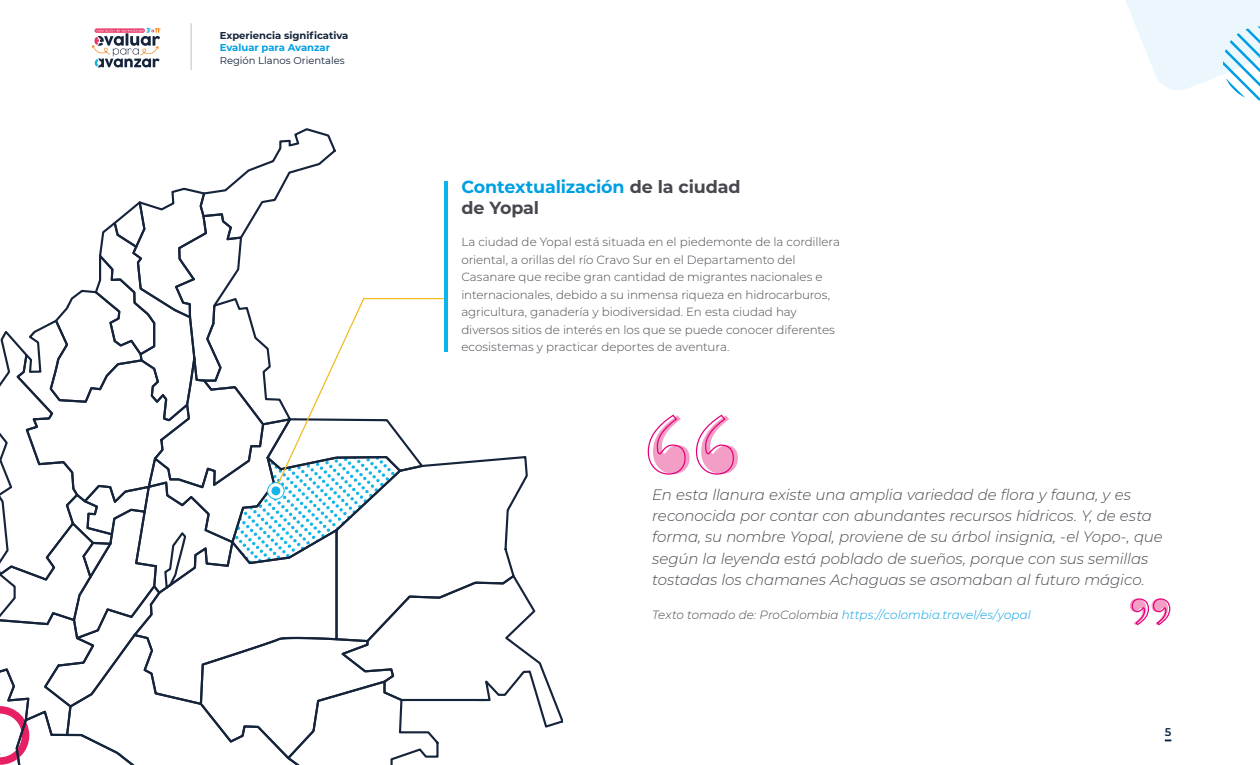
<style>
.page{position:relative;width:1260px;height:765px;background:#fff}
.page>*{position:absolute;margin:0;border:0;box-sizing:border-box;transform-origin:0 0}
.t1{font:700 17.5px/21.2px "Montserrat";letter-spacing:-.01em;color:#009fe3}
.t2{font:italic 300 15px/21.2px "Montserrat";letter-spacing:-.01em;color:#48474f}
.T1{font:300 11.88px/17.5px "Montserrat";letter-spacing:-.005em;color:#48474f}
.t3{font:italic 300 11.88px "Montserrat";letter-spacing:.005em;color:#009fe3}
.t4{font:600 11.25px "Montserrat";color:#06223d}
.t5{font:700 10px "Montserrat";color:#15233b}
.t6{font:10px "Montserrat";color:#15233b}
.t7{font:700 10px "Montserrat";color:#009fe3}
.s1{color:#48474f}
</style>
<div class="page">
<hr style="left:191px;top:23px;width:1px;height:47px;background:#ccc">
<svg style="left:92px;top:28px;width:69px;height:39px"></svg>
<svg style="left:1125px;top:0;width:135px;height:101px"></svg>
<svg style="left:0;top:128px;width:563px;height:637px"></svg>
<svg style="left:647px;top:414px;width:91px;height:61px"></svg>
<svg style="left:1130px;top:598px;width:41px;height:28px"></svg>
<p class="t5" style="left:220px;top:28px;width:130px">Experiencia significativa</p>
<p class="t7" style="left:220px;top:41px;width:112px">Evaluar para Avanzar</p>
<p class="t6" style="left:220px;top:54px;width:126px">Región Llanos Orientales</p>
<h1 class="t1" style="left:461px;top:175px;width:281px">Contextualización <span class="s1">de la ciudad de Yopal</span></h1>
<p class="T1" style="left:461px;top:233px;width:380px">La ciudad de Yopal está situada en el piedemonte de la cordillera oriental, a orillas del río Cravo Sur en el Departamento del Casanare que recibe gran cantidad de migrantes nacionales e internacionales, debido a su inmensa riqueza en hidrocarburos, agricultura, ganadería y biodiversidad. En esta ciudad hay diversos sitios de interés en los que se puede conocer diferentes ecosistemas y practicar deportes de aventura.</p>
<p class="t2" style="left:652px;top:483px;width:512px">En esta llanura existe una amplia variedad de flora y fauna, y es reconocida por contar con abundantes recursos hídricos. Y, de esta forma, su nombre Yopal, proviene de su árbol insignia, -el Yopo-, que según la leyenda está poblado de sueños, porque con sus semillas tostadas los chamanes Achaguas se asomaban al futuro mágico.</p>
<p class="t3" style="left:652px;top:607px;width:380px"><span class="s1">Texto tomado de: ProColombia</span> https://colombia.travel/es/yopal</p>
<p class="t4" style="left:1165px;top:724px;width:8px">5</p>
</div>
